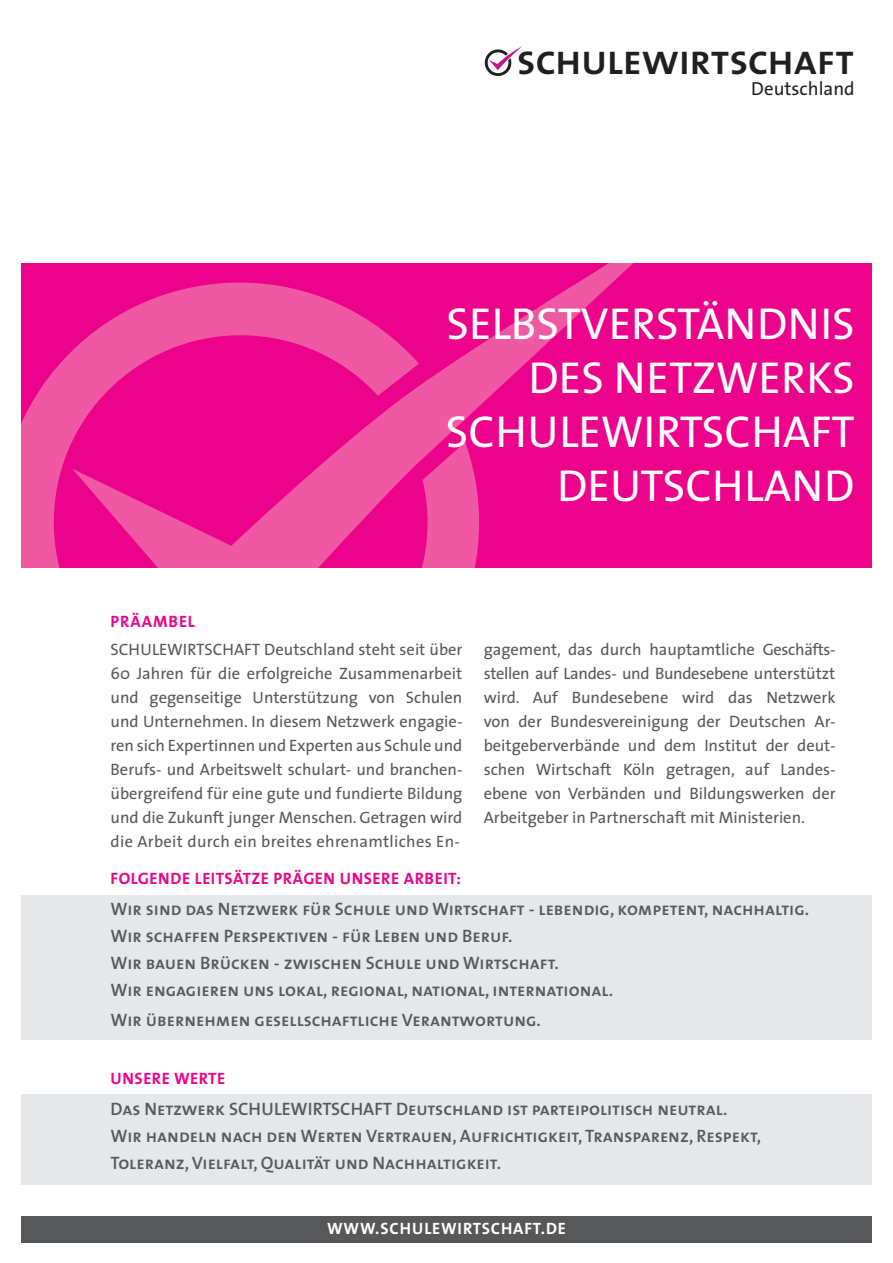
<style>
.page{position:relative;width:893px;height:1263px;background:#fff}
.page>*{position:absolute;margin:0;border:0;box-sizing:border-box;transform-origin:0 0}
.t1{font:45px "The Sans";color:#fff}
.t2{font:42.6px "The Sans Semi Bold Caps";letter-spacing:-.02em;color:#231f20}
.t3{font:18.9px "The Sans";color:#231f20}
.t4{font:18px/27px "The Sans Semi Bold Caps";color:#57585a}
.t5{font:16.5px/24px "The Sans";color:#57585a;text-align:justify}
.t6{font:700 16.5px "The Sans";letter-spacing:.03em;color:#ed028c}
.t7{font:700 16.5px "The Sans";letter-spacing:.05em;color:#fff}
.t8{font:700 16.5px "The Sans";letter-spacing:.055em;color:#ed028c}
</style>
<div class="page">
<div style="left:21px;top:895px;width:851px;height:145px;background:#e6e7e9"></div>
<svg style="left:484px;top:46px;width:38px;height:30px"></svg>
<div style="left:21px;top:264px;width:851px;height:304px;background:#ed028c"></div>
<svg style="left:229px;top:264px;width:403px;height:260px"></svg>
<svg style="left:21px;top:283px;width:458px;height:285px"></svg>
<div style="left:21px;top:1216px;width:851px;height:27px;background:#57585a"></div>
<div style="left:21px;top:1094px;width:851px;height:90px;background:#e6e7e9"></div>
<p class="t2" style="left:517px;top:24px;width:339px">schulewirtschaft</p>
<p class="t3" style="left:751px;top:73px;width:105px">Deutschland</p>
<p class="t1" style="left:447px;top:286px;width:410px">SELBSTVERSTÄNDNIS</p>
<p class="t1" style="left:528px;top:340px;width:328px">DES NETZWERKS</p>
<p class="t1" style="left:446px;top:394px;width:410px">SCHULEWIRTSCHAFT</p>
<p class="t1" style="left:557px;top:448px;width:299px">DEUTSCHLAND</p>
<p class="t8" style="left:111px;top:607px;width:86px">PRÄAMBEL</p>
<p class="t5" style="left:111px;top:637px;width:353px">SCHULEWIRTSCHAFT Deutschland steht seit über 60 Jahren für die erfolgreiche Zusammenarbeit und gegenseitige Unterstützung von Schulen und Unternehmen. In diesem Netzwerk engagie&shy;ren sich Expertinnen und Experten aus Schule und Berufs- und Arbeitswelt schulart- und branchen&shy;übergreifend für eine gute und fundierte Bildung und die Zukunft junger Menschen. Getragen wird die Arbeit durch ein breites ehrenamtliches En-</p>
<p class="t5" style="left:484px;top:637px;width:353px">gagement, das durch hauptamtliche Geschäfts&shy;stellen auf Landes- und Bundesebene unterstützt wird. Auf Bundesebene wird das Netzwerk von der Bundesvereinigung der Deutschen Ar&shy;beitgeberverbände und dem Institut der deut&shy;schen Wirtschaft Köln getragen, auf Landes&shy;ebene von Verbänden und Bildungswerken der Arbeitgeber in Partnerschaft mit Ministerien.</p>
<p class="t6" style="left:111px;top:864px;width:352px">FOLGENDE LEITSÄTZE PRÄGEN UNSERE ARBEIT:</p>
<p class="t4" style="left:111px;top:895px;width:700px">Wir sind das Netzwerk für Schule und Wirtschaft - lebendig, kompetent, nachhaltig.</p>
<p class="t4" style="left:111px;top:922px;width:403px">Wir schaffen Perspektiven - für Leben und Beruf.</p>
<p class="t4" style="left:111px;top:949px;width:450px">Wir bauen Brücken - zwischen Schule und Wirtschaft.</p>
<p class="t4" style="left:111px;top:976px;width:504px">Wir engagieren uns lokal, regional, national, international.</p>
<p class="t4" style="left:111px;top:1006px;width:432px">Wir übernehmen gesellschaftliche Verantwortung.</p>
<p class="t6" style="left:111px;top:1064px;width:116px">UNSERE WERTE</p>
<p class="t4" style="left:111px;top:1095px;width:652px">Das Netzwerk SCHULEWIRTSCHAFT Deutschland ist parteipolitisch neutral.<br>Wir handeln nach den Werten Vertrauen, Aufrichtigkeit, Transparenz, Respekt,<br>Toleranz, Vielfalt, Qualität und Nachhaltigkeit.</p>
<p class="t7" style="left:327px;top:1215px;width:240px">WWW.SCHULEWIRTSCHAFT.DE</p>
</div>
